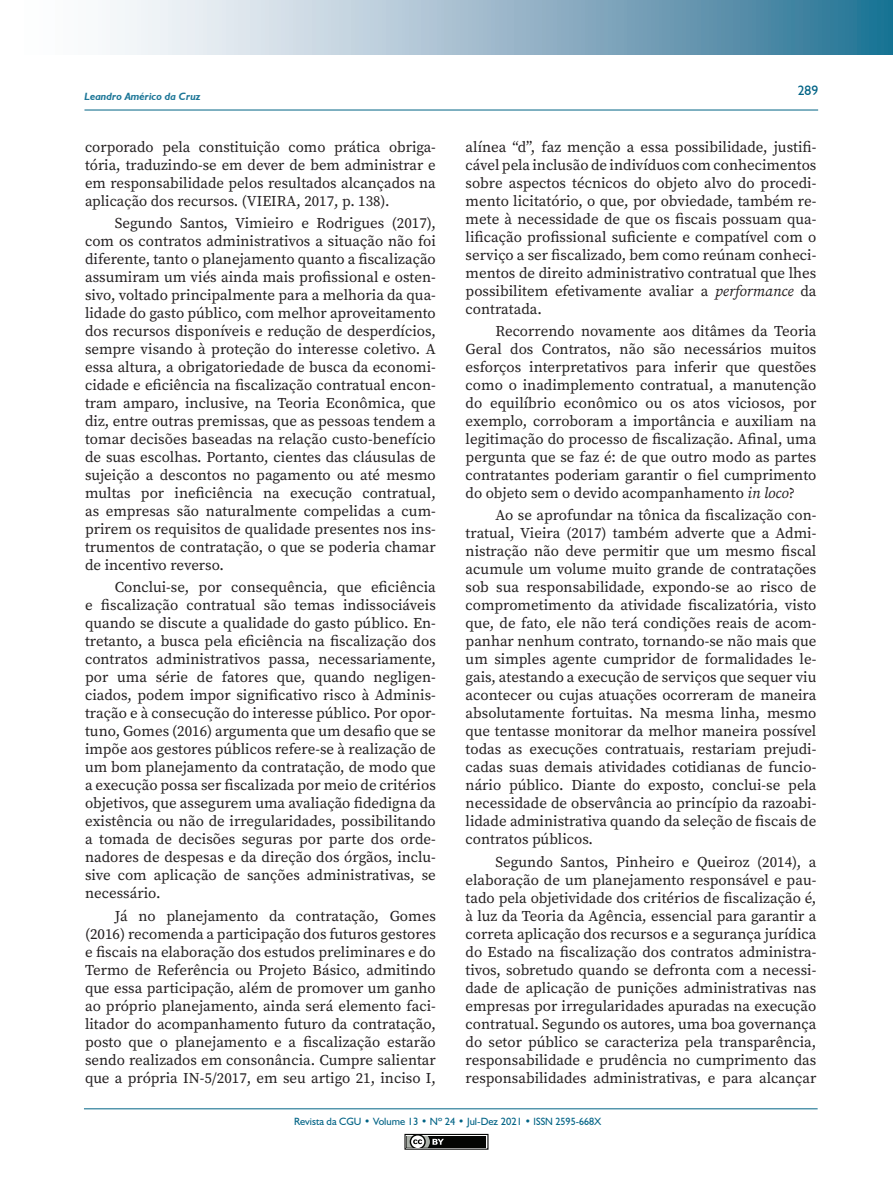
<style>
.page{position:relative;width:893px;height:1191px;background:#fff}
.page>*{position:absolute;margin:0;border:0;box-sizing:border-box;transform-origin:0 0}
.TEXTO_DUAS_COLUNAS{font:15px/18px "Source Serif Variable";color:#231f20;text-align:justify}
.t1{font:13.5px "Humanist 521 BT";color:#006385}
.t2{font:10.5px "Humanist 521 BT";color:#006385}
.t3{font:italic 700 10.5px "Humanist 521 BT";color:#1c7697}
.s1{font-style:italic}
</style>
<div class="page">
<svg style="left:110px;top:0;width:783px;height:54px;background:#96b7c9"></svg>
<hr style="left:84px;top:110px;width:734px;height:1px;background:#006385">
<hr style="left:84px;top:1108px;width:734px;height:1px;background:#006385">
<div style="left:404px;top:1133px;width:84px;height:16px;border:1px solid #040503"></div>
<div style="left:407px;top:1135px;width:79px;height:12px;background:#040503"></div>
<svg style="left:404px;top:1133px;width:40px;height:17px"></svg>
<p class="t3" style="left:84px;top:90px;width:118px">Leandro Américo da Cruz</p>
<p class="TEXTO_DUAS_COLUNAS" style="left:85px;top:138px;width:352px">corporado pela constituição como prática obriga&shy;tória, traduzindo-se em dever de bem administrar e em responsabilidade pelos resultados alcançados na aplicação dos recursos. (VIEIRA, 2017, p. 138).</p>
<p class="TEXTO_DUAS_COLUNAS" style="left:85px;top:214px;width:352px;text-indent:30px">Segundo Santos, Vimieiro e Rodrigues (2017), com os contratos administrativos a situação não foi diferente, tanto o planejamento quanto a fiscalização assumiram um viés ainda mais profissional e osten&shy;sivo, voltado principalmente para a melhoria da qua&shy;lidade do gasto público, com melhor aproveitamento dos recursos disponíveis e redução de desperdícios, sempre visando à proteção do interesse coletivo. A essa altura, a obrigatoriedade de busca da economi&shy;cidade e eficiência na fiscalização contratual encon&shy;tram amparo, inclusive, na Teoria Econômica, que diz, entre outras premissas, que as pessoas tendem a tomar decisões baseadas na relação custo-benefício de suas escolhas. Portanto, cientes das cláusulas de sujeição a descontos no pagamento ou até mesmo multas por ineficiência na execução contratual, as empresas são naturalmente compelidas a cum&shy;prirem os requisitos de qualidade presentes nos ins&shy;trumentos de contratação, o que se poderia chamar de incentivo reverso.</p>
<p class="TEXTO_DUAS_COLUNAS" style="left:85px;top:578px;width:352px;text-indent:30px">Conclui-se, por consequência, que eficiência e fiscalização contratual são temas indissociáveis quando se discute a qualidade do gasto público. En&shy;tretanto, a busca pela eficiência na fiscalização dos contratos administrativos passa, necessariamente, por uma série de fatores que, quando negligen&shy;ciados, podem impor significativo risco à Adminis&shy;tração e à consecução do interesse público. Por opor&shy;tuno, Gomes (2016) argumenta que um desafio que se impõe aos gestores públicos refere-se à realização de um bom planejamento da contratação, de modo que a execução possa ser fiscalizada por meio de critérios objetivos, que assegurem uma avaliação fidedigna da existência ou não de irregularidades, possibilitando a tomada de decisões seguras por parte dos orde&shy;nadores de despesas e da direção dos órgãos, inclu&shy;sive com aplicação de sanções administrativas, se necessário.</p>
<p class="TEXTO_DUAS_COLUNAS" style="left:85px;top:906px;width:352px;text-indent:30px">Já no planejamento da contratação, Gomes (2016) recomenda a participação dos futuros gestores e fiscais na elaboração dos estudos preliminares e do Termo de Referência ou Projeto Básico, admitindo que essa participação, além de promover um ganho ao próprio planejamento, ainda será elemento faci&shy;litador do acompanhamento futuro da contratação, posto que o planejamento e a fiscalização estarão sendo realizados em consonância. Cumpre salientar que a própria IN-5/2017, em seu artigo 21, inciso I,</p>
<p class="t1" style="left:798px;top:83px;width:22px">289</p>
<p class="TEXTO_DUAS_COLUNAS" style="left:466px;top:138px;width:352px">alínea “d”, faz menção a essa possibilidade, justifi&shy;cável pela inclusão de indivíduos com conhecimentos sobre aspectos técnicos do objeto alvo do procedi&shy;mento licitatório, o que, por obviedade, também re&shy;mete à necessidade de que os fiscais possuam qua&shy;lificação profissional suficiente e compatível com o serviço a ser fiscalizado, bem como reúnam conheci&shy;mentos de direito administrativo contratual que lhes possibilitem efetivamente avaliar a <span class="s1">performance</span> da contratada.</p>
<p class="TEXTO_DUAS_COLUNAS" style="left:466px;top:322px;width:352px;text-indent:30px">Recorrendo novamente aos ditâmes da Teoria Geral dos Contratos, não são necessários muitos esforços interpretativos para inferir que questões como o inadimplemento contratual, a manutenção do equilíbrio econômico ou os atos viciosos, por exemplo, corroboram a importância e auxiliam na legitimação do processo de fiscalização. Afinal, uma pergunta que se faz é: de que outro modo as partes contratantes poderiam garantir o fiel cumprimento do objeto sem o devido acompanhamento <span class="s1">in loco</span>?</p>
<p class="TEXTO_DUAS_COLUNAS" style="left:466px;top:506px;width:352px;text-indent:30px">Ao se aprofundar na tônica da fiscalização con&shy;tratual, Vieira (2017) também adverte que a Admi&shy;nistração não deve permitir que um mesmo fiscal acumule um volume muito grande de contratações sob sua responsabilidade, expondo-se ao risco de comprometimento da atividade fiscalizatória, visto que, de fato, ele não terá condições reais de acom&shy;panhar nenhum contrato, tornando-se não mais que um simples agente cumpridor de formalidades le&shy;gais, atestando a execução de serviços que sequer viu acontecer ou cujas atuações ocorreram de maneira absolutamente fortuitas. Na mesma linha, mesmo que tentasse monitorar da melhor maneira possível todas as execuções contratuais, restariam prejudi&shy;cadas suas demais atividades cotidianas de funcio&shy;nário público. Diante do exposto, conclui-se pela necessidade de observância ao princípio da razoabi&shy;lidade administrativa quando da seleção de fiscais de contratos públicos.</p>
<p class="TEXTO_DUAS_COLUNAS" style="left:466px;top:852px;width:352px;text-indent:30px">Segundo Santos, Pinheiro e Queiroz (2014), a elaboração de um planejamento responsável e pau&shy;tado pela objetividade dos critérios de fiscalização é, à luz da Teoria da Agência, essencial para garantir a correta aplicação dos recursos e a segurança jurídica do Estado na fiscalização dos contratos administra&shy;tivos, sobretudo quando se defronta com a necessi&shy;dade de aplicação de punições administrativas nas empresas por irregularidades apuradas na execução contratual. Segundo os autores, uma boa governança do setor público se caracteriza pela transparência, responsabilidade e prudência no cumprimento das responsabilidades administrativas, e para alcançar</p>
<p class="t2" style="left:294px;top:1115px;width:309px">Revista da CGU • Volume 13 • Nº 24 • Jul-Dez 2021 • ISSN 2595-668X</p>
</div>
